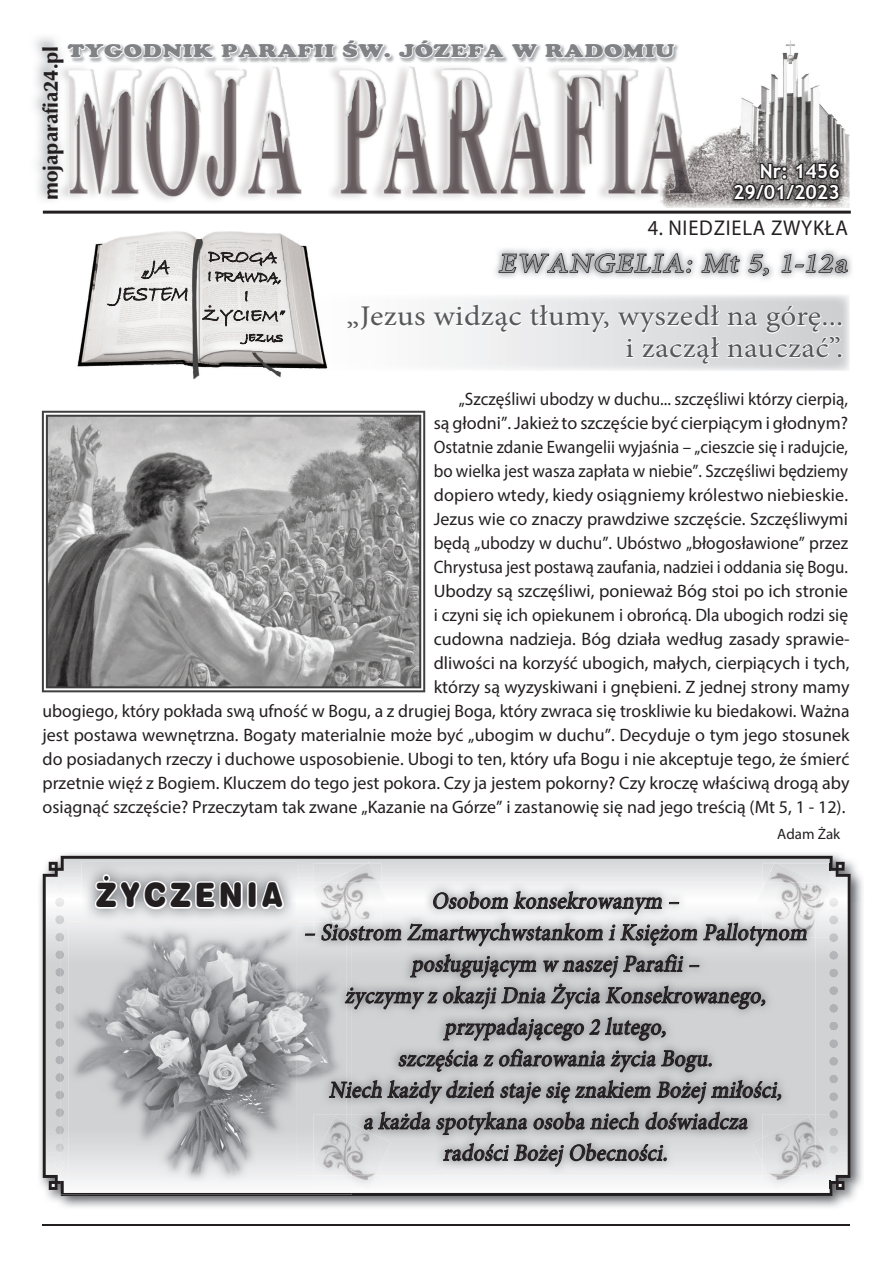
<style>
.page{position:relative;width:893px;height:1263px;background:#fff}
.page>*{position:absolute;margin:0;border:0;box-sizing:border-box;transform-origin:0 0}
.t1{font:33.75px "Swiss 721 L2 Black Rounded";letter-spacing:.12em;color:#231f20;scale:.88 1}
.t2{font:28.5px/31.5px "Minion Pro";letter-spacing:.01em;color:#57585a;text-align:right;scale:1.1 1}
.t3{font:italic 27px "Minion Pro";color:#a8a9ad;scale:1.1 1}
.t4{font:italic 23.4px/31.5px "Minion Pro";letter-spacing:.02em;color:#231f20;text-align:center;scale:.92 1}
.t5{font:21.45px "Myriad Pro";letter-spacing:.04em;color:#231f20;scale:.95 1}
.t6{font:900 20.7px "Zapf Humanist 601 L2";color:#231f20}
.t7{font:700 19.5px "Trebuchet MS";color:#fff}
.t8{font:18px/24px "Myriad Pro";color:#231f20;text-align:right;scale:.96 1}
.t9{font:18px "Cupertino";letter-spacing:.03em;color:#808285;scale:1.25 1}
.t10{font:15px "Myriad Pro";color:#231f20}
</style>
<div class="page">
<hr style="left:42px;top:1224px;width:808px;height:1px;background:#231f20">
<img style="left:69px;top:40px;width:781px;height:168px">
<hr style="left:43px;top:211px;width:808px;height:3px;background:#231f20">
<img style="left:729px;top:158px;width:115px;height:47px">
<svg style="left:731px;top:161px;width:111px;height:41px;background:#5c5858"></svg>
<svg style="left:432px;top:303px;width:178px;height:31px"></svg>
<svg style="left:616px;top:303px;width:226px;height:62px"></svg>
<img style="left:495px;top:250px;width:357px;height:30px">
<svg style="left:498px;top:248px;width:194px;height:32px"></svg>
<svg style="left:700px;top:249px;width:40px;height:25px"></svg>
<svg style="left:748px;top:254px;width:22px;height:23px"></svg>
<svg style="left:780px;top:250px;width:69px;height:24px"></svg>
<img style="left:67px;top:40px;width:612px;height:23px">
<svg style="left:66px;top:39px;width:270px;height:21px"></svg>
<svg style="left:342px;top:40px;width:334px;height:20px"></svg>
<img style="left:77px;top:231px;width:251px;height:148px">
<svg style="left:106px;top:251px;width:84px;height:56px"></svg>
<svg style="left:42px;top:411px;width:383px;height:281px"></svg>
<svg style="left:46px;top:415px;width:375px;height:273px;background:#979696"></svg>
<img style="left:39px;top:853px;width:824px;height:48px">
<img style="left:39px;top:901px;width:50px;height:307px">
<img style="left:813px;top:901px;width:50px;height:307px">
<svg style="left:43px;top:856px;width:808px;height:340px"></svg>
<img style="left:762px;top:1115px;width:68px;height:73px">
<img style="left:774px;top:1172px;width:57px;height:18px">
<img style="left:768px;top:1130px;width:62px;height:58px">
<img style="left:55px;top:880px;width:9px;height:290px">
<img style="left:829px;top:937px;width:1px;height:182px">
<img style="left:830px;top:880px;width:8px;height:292px">
<img style="left:60px;top:1181px;width:292px;height:13px">
<img style="left:60px;top:903px;width:4px;height:249px">
<svg style="left:60px;top:1161px;width:4px;height:9px"></svg>
<img style="left:68px;top:921px;width:246px;height:262px">
<img style="left:81px;top:861px;width:216px;height:62px">
<svg style="left:92px;top:868px;width:194px;height:54px"></svg>
<img style="left:375px;top:1182px;width:6px;height:6px">
<img style="left:314px;top:1182px;width:38px;height:6px">
<img style="left:314px;top:1175px;width:32px;height:8px">
<img style="left:352px;top:1182px;width:23px;height:6px">
<img style="left:762px;top:863px;width:67px;height:74px">
<img style="left:829px;top:922px;width:1px;height:15px">
<img style="left:774px;top:862px;width:57px;height:28px">
<img style="left:765px;top:863px;width:65px;height:59px">
<img style="left:313px;top:863px;width:68px;height:19px">
<img style="left:326px;top:863px;width:52px;height:19px">
<img style="left:381px;top:882px;width:434px;height:233px">
<img style="left:807px;top:1116px;width:8px;height:59px">
<img style="left:298px;top:882px;width:15px;height:21px">
<img style="left:298px;top:903px;width:15px;height:18px">
<img style="left:297px;top:921px;width:24px;height:254px">
<svg style="left:297px;top:882px;width:1px;height:41px"></svg>
<img style="left:314px;top:1164px;width:7px;height:11px">
<img style="left:314px;top:1115px;width:7px;height:46px">
<img style="left:762px;top:882px;width:53px;height:53px">
<img style="left:313px;top:882px;width:68px;height:6px">
<img style="left:313px;top:914px;width:6px;height:7px">
<img style="left:313px;top:921px;width:8px;height:16px">
<img style="left:313px;top:888px;width:78px;height:26px">
<img style="left:319px;top:903px;width:2px;height:27px">
<svg style="left:305px;top:933px;width:10px;height:2px"></svg>
<svg style="left:321px;top:890px;width:486px;height:292px;background:#b7b8ba"></svg>
<svg style="left:202px;top:237px;width:84px;height:108px;background:#cac8c7"></svg>
<p class="t9" style="left:68px;top:40px;width:487px">TYGODNIK PARAFII ŚW. JÓZEFA W RADOMIU</p>
<p class="t6" style="left:37px;top:200px;width:156px;rotate:-90deg">mojaparafia24.pl</p>
<p class="t7" style="left:760px;top:159px;width:82px">Nr: 1456</p>
<p class="t7" style="left:733px;top:180px;width:108px">29/01/2023</p>
<p class="t5" style="left:648px;top:214px;width:212px">4. NIEDZIELA ZWYKŁA</p>
<h3 class="t3" style="left:498px;top:245px;width:324px">EWANGELIA: Mt 5, 1-12a</h3>
<h2 class="t2" style="left:346px;top:301px;width:453px">„Jezus widząc tłumy, wyszedł na górę... i zaczął nauczać”.</h2>
<p class="t8" style="left:43px;top:386px;width:842px">„Szczęśliwi ubodzy w duchu... szczęśliwi którzy cierpią,<br>są głodni”. Jakież to szczęście być cierpiącym i głodnym?<br>Ostatnie zdanie Ewangelii wyjaśnia – „cieszcie się i radujcie,<br>bo wielka jest wasza zapłata w niebie”. Szczęśliwi będziemy<br>dopiero wtedy, kiedy osiągniemy królestwo niebieskie.<br>Jezus wie co znaczy prawdziwe szczęście. Szczęśliwymi<br>będą „ubodzy w duchu”. Ubóstwo „błogosławione” przez<br>Chrystusa jest postawą zaufania, nadziei i oddania się Bogu.<br>Ubodzy są szczęśliwi, ponieważ Bóg stoi po ich stronie<br>i czyni się ich opiekunem i obrońcą. Dla ubogich rodzi się<br>cudowna nadzieja. Bóg działa według zasady sprawie-<br>dliwości na korzyść ubogich, małych, cierpiących i tych,<br>którzy są wyzyskiwani i gnębieni. Z jednej strony mamy<br>ubogiego, który pokłada swą ufność w Bogu, a z drugiej Boga, który zwraca się troskliwie ku biedakowi. Ważna jest postawa wewnętrzna. Bogaty materialnie może być „ubogim w duchu”. Decyduje o tym jego stosunek do posiadanych rzeczy i duchowe usposobienie. Ubogi to ten, który ufa Bogu i nie akceptuje tego, że śmierć przetnie więź z Bogiem. Kluczem do tego jest pokora. Czy ja jestem pokorny? Czy kroczę właściwą drogą aby osiągnąć szczęście? Przeczytam tak zwane „Kazanie na Górze” i zastanowię się nad jego treścią (Mt 5, 1 - 12).</p>
<p class="t10" style="left:777px;top:825px;width:65px">Adam Żak</p>
<h1 class="t1" style="left:96px;top:872px;width:214px">ŻYCZENIA</h1>
<p class="t4" style="left:431px;top:885px;width:276px">Osobom konsekrowanym –</p>
<p class="t4" style="left:304px;top:917px;width:554px">– Siostrom Zmartwychwstankom iKsiężom Pallotynom posługującym w naszej Parafii–<br>życzymy zokazj iDnia Życia Konsekrowanego, przypadającego 2 lutego,<br>szczęścia zofiarowania życia Bogu.<br>Niech każdy dzień staj e sięznakiem Bożej miłości,<br>a każda spotykana osoba niech doświadcza radościBożej Obecności.</p>
</div>
